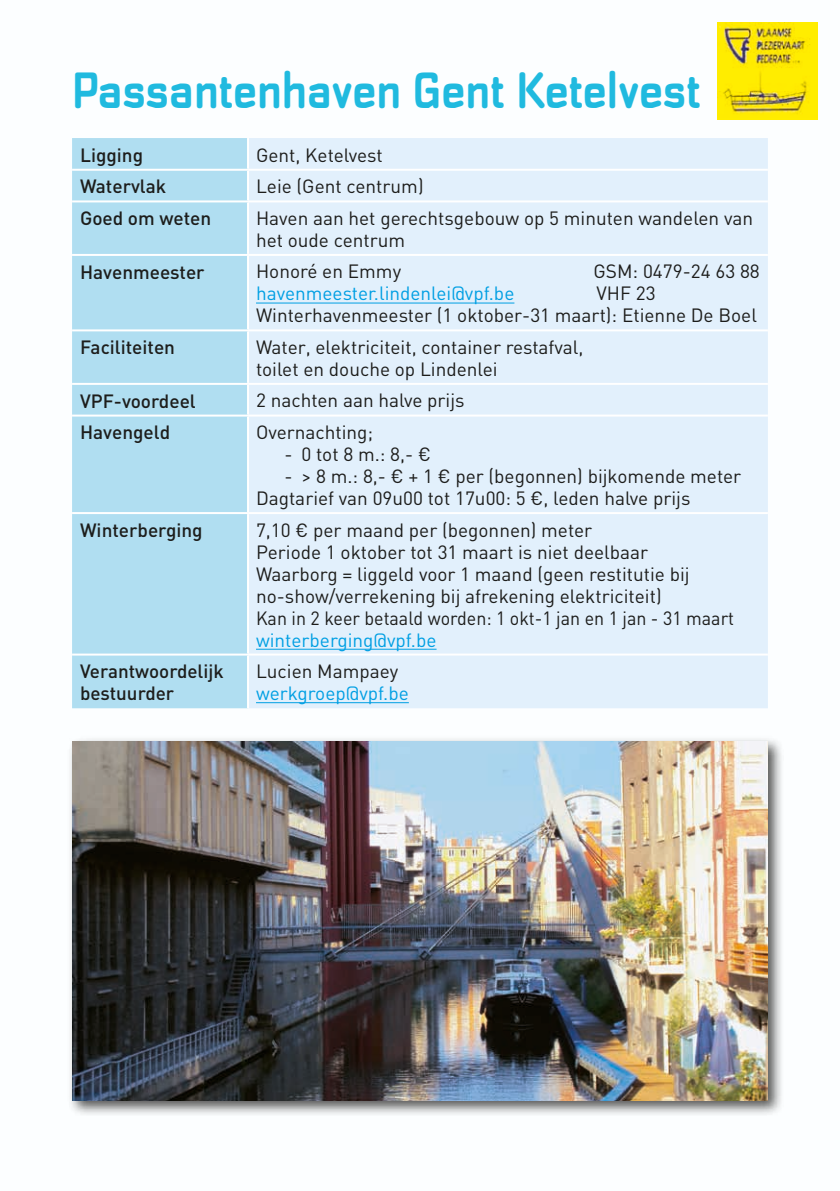
<style>
.page{position:relative;width:840px;height:1191px;background:#fff}
.page>*{position:absolute;margin:0;border:0;box-sizing:border-box;transform-origin:0 0}
.t1{font:700 48px "Transmute Rg";color:#20badf}
.t2{font:19px/22px "DIN";color:#1d1d1b}
.t3{font:500 19px/22px "DIN";color:#1d1d1b}
.t4{font:19px "DIN";color:#009fe3}
</style>
<div class="page">
<img style="left:717px;top:23px;width:99px;height:97px">
<div style="left:72px;top:138px;width:175px;height:570px;background:#b0def1"></div>
<div style="left:249px;top:138px;width:518px;height:570px;background:#e2f0fc"></div>
<hr style="left:72px;top:169px;width:176px;height:2px;background:#fff">
<hr style="left:248px;top:169px;width:519px;height:2px;background:#fff">
<hr style="left:72px;top:200px;width:176px;height:2px;background:#fff">
<hr style="left:248px;top:200px;width:519px;height:2px;background:#fff">
<hr style="left:72px;top:254px;width:176px;height:2px;background:#fff">
<hr style="left:248px;top:254px;width:519px;height:2px;background:#fff">
<hr style="left:72px;top:329px;width:176px;height:2px;background:#fff">
<hr style="left:248px;top:329px;width:519px;height:2px;background:#fff">
<hr style="left:72px;top:383px;width:176px;height:2px;background:#fff">
<hr style="left:248px;top:383px;width:519px;height:2px;background:#fff">
<hr style="left:72px;top:414px;width:176px;height:2px;background:#fff">
<hr style="left:248px;top:414px;width:519px;height:2px;background:#fff">
<hr style="left:72px;top:512px;width:176px;height:2px;background:#fff">
<hr style="left:248px;top:512px;width:519px;height:2px;background:#fff">
<hr style="left:72px;top:653px;width:176px;height:2px;background:#fff">
<hr style="left:248px;top:653px;width:519px;height:2px;background:#fff">
<hr style="left:256px;top:302px;width:258px;height:1px;background:#009fe3">
<hr style="left:256px;top:648px;width:180px;height:1px;background:#009fe3">
<hr style="left:256px;top:702px;width:152px;height:1px;background:#009fe3">
<div style="left:67px;top:736px;width:717px;height:381px;background:#1d1d1b;opacity:.75"></div>
<img style="left:72px;top:741px;width:695px;height:359px">
<h1 class="t1" style="left:72px;top:61px;width:629px">Passantenhaven Gent Ketelvest</h1>
<p class="t3" style="left:80px;top:143px;width:65px">Ligging</p>
<p class="t2" style="left:256px;top:143px;width:128px">Gent, Ketelvest</p>
<p class="t3" style="left:80px;top:175px;width:88px">Watervlak</p>
<p class="t2" style="left:256px;top:175px;width:169px">Leie (Gent centrum)</p>
<p class="t3" style="left:80px;top:207px;width:132px">Goed om weten</p>
<p class="t2" style="left:256px;top:207px;width:498px">Haven aan het gerechtsgebouw op 5 minuten wandelen van het oude centrum</p>
<p class="t3" style="left:80px;top:260px;width:126px">Havenmeester</p>
<p class="t2" style="left:256px;top:260px;width:146px">Honoré en Emmy</p>
<p class="t2" style="left:593px;top:260px;width:168px">GSM: 0479-24 63 88</p>
<p class="t4" style="left:256px;top:282px;width:260px">havenmeester.lindenlei@vpf.be</p>
<p class="t2" style="left:256px;top:282px;width:502px;text-indent:340px">VHF 23<br>Winterhavenmeester (1 oktober-31 maart): Etienne De Boel</p>
<p class="t3" style="left:80px;top:335px;width:96px">Faciliteiten</p>
<p class="t2" style="left:256px;top:336px;width:329px">Water, elektriciteit, container restafval, toilet en douche op Lindenlei</p>
<p class="t3" style="left:80px;top:389px;width:117px">VPF-voordeel</p>
<p class="t2" style="left:256px;top:389px;width:210px">2 nachten aan halve prijs</p>
<p class="t3" style="left:80px;top:421px;width:92px">Havengeld</p>
<p class="t2" style="left:256px;top:421px;width:119px">Overnachting;</p>
<p class="t2" style="left:284px;top:443px;width:148px">- 0 tot 8 m.: 8,- €</p>
<p class="t2" style="left:256px;top:465px;width:486px;text-indent:28px">- &gt; 8 m.: 8,- € + 1 € per (begonnen) bijkomende meter<br>Dagtarief van 09u00 tot 17u00: 5 €, leden halve prijs</p>
<p class="t3" style="left:80px;top:518px;width:124px">Winterberging</p>
<p class="t2" style="left:256px;top:518px;width:479px">7,10 € per maand per (begonnen) meter<br>Periode 1 oktober tot 31 maart is niet deelbaar Waarborg = liggeld voor 1 maand (geen restitutie bij no-show/verrekening bij afrekening elektriciteit)<br>Kan in 2 keer betaald worden: 1 okt-1 jan en 1 jan - 31 maart</p>
<p class="t4" style="left:256px;top:628px;width:182px">winterberging@vpf.be</p>
<p class="t3" style="left:80px;top:660px;width:145px">Verantwoordelijk bestuurder</p>
<p class="t2" style="left:256px;top:660px;width:144px">Lucien Mampaey</p>
<p class="t4" style="left:256px;top:681px;width:154px">werkgroep@vpf.be</p>
</div>
